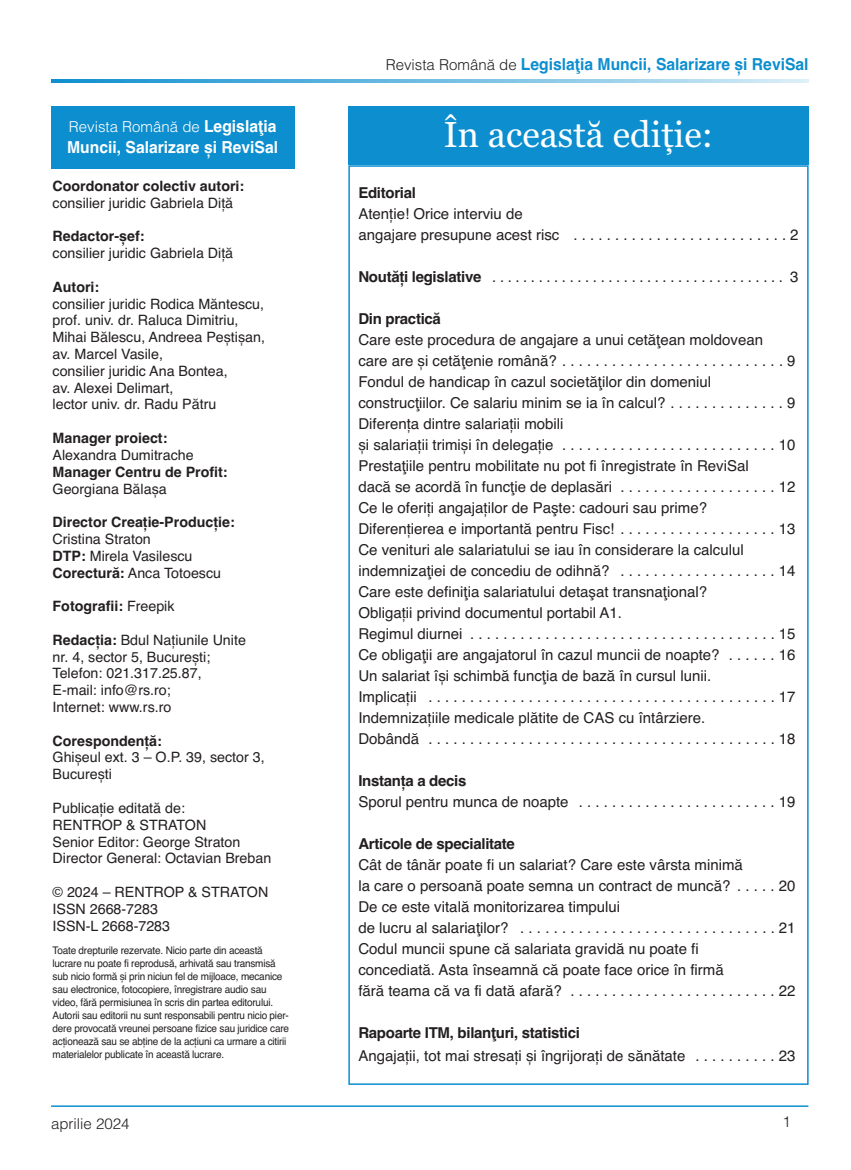
<style>
.page{position:relative;width:851px;height:1170px;background:#fff}
.page>*{position:absolute;margin:0;border:0;box-sizing:border-box;transform-origin:0 0}
.t1{font:36px "Georgia";color:#fff}
.t2{font:700 16.5px "Helvetica";color:#0c8ecf;scale:.95 1}
.t3{font:700 16.5px "Helvetica";color:#fff;scale:.95 1}
.t4{font:15px/21px "Helvetica";color:#231f20}
.t5{font:700 15px "Helvetica";letter-spacing:-.02em;color:#231f20}
.t6{font:300 15px "Helvetica";color:#fff}
.t7{font:300 15px "Helvetica";color:#231f20}
.t8{font:14.25px/16.8px "Helvetica";color:#231f20}
.t9{font:700 14.25px "Helvetica";color:#231f20}
.t10{font:10.5px/13px "Helvetica";letter-spacing:-.02em;color:#231f20;scale:.95 1}
.s1{font-weight:700;font-size:16.5px}
.s2{font-weight:700}
.s3{font-weight:400}
.s4{font-weight:300;font-size:15px;color:#231f20}
</style>
<div class="page">
<hr style="left:51px;top:1105px;width:757px;height:1px;background:#0c8ecf">
<svg style="left:51px;top:80px;width:757px;height:3px;background:#72bde2"></svg>
<div style="left:51px;top:106px;width:243px;height:63px;background:#0c8ecf"></div>
<div style="left:348px;top:106px;width:460px;height:59px;background:#0c8ecf"></div>
<p class="t6" style="left:69px;top:121px;width:209px">Revista Română de <span class="s1">Legislaţia</span></p>
<p class="t3" style="left:67px;top:141px;width:223px">Muncii, Salarizare și ReviSal</p>
<p class="t8" style="left:53px;top:179px;width:193px"><span class="s2">Coordonator colectiv autori: </span>consilier juridic Gabriela Diţă</p>
<p class="t8" style="left:53px;top:229px;width:182px"><span class="s2">Redactor-șef:<br></span>consilier juridic Gabriela Diţă</p>
<p class="t9" style="left:53px;top:281px;width:48px">Autori:</p>
<p class="t8" style="left:53px;top:296px;width:213px">consilier juridic Rodica Măntescu,</p>
<p class="t8" style="left:53px;top:313px;width:187px">prof. univ. dr. Raluca Dimitriu,</p>
<p class="t8" style="left:53px;top:330px;width:214px">Mihai Bălescu, Andreea Peștișan, av. Marcel Vasile,<br>consilier juridic Ana Bontea,<br>av. Alexei Delimart,<br>lector univ. dr. Radu Pătru</p>
<p class="t9" style="left:53px;top:433px;width:116px">Manager proiect:</p>
<p class="t8" style="left:53px;top:448px;width:142px">Alexandra Dumitrache</p>
<p class="t9" style="left:53px;top:466px;width:176px">Manager Centru de Profit:</p>
<p class="t8" style="left:53px;top:481px;width:116px">Georgiana Bălașa</p>
<p class="t9" style="left:53px;top:517px;width:184px">Director Creaţie-Producţie:</p>
<p class="t8" style="left:53px;top:532px;width:170px">Cristina Straton<br><span class="s2">DTP:</span> Mirela Vasilescu<br><span class="s2">Corectură:</span> Anca Totoescu</p>
<p class="t9" style="left:53px;top:601px;width:123px">Fotografii: <span class="s3">Freepik</span></p>
<p class="t8" style="left:53px;top:632px;width:195px"><span class="s2">Redacţia:</span> Bdul Naţiunile Unite nr. 4, sector 5, București;<br>Telefon: 021.317.25.87,<br>E-mail: info@rs.ro;<br>Internet: www.rs.ro</p>
<p class="t9" style="left:53px;top:735px;width:111px">Corespondenţă:</p>
<p class="t8" style="left:53px;top:750px;width:214px">Ghișeul ext. 3 – O.P. 39, sector 3,<br>București</p>
<p class="t8" style="left:53px;top:800px;width:220px">Publicaţie editată de:<br>RENTROP &amp; STRATON<br>Senior Editor: George Straton<br>Director General: Octavian Breban</p>
<p class="t8" style="left:53px;top:884px;width:217px">© 2024 – RENTROP &amp; STRATON<br>ISSN 2668-7283<br>ISSN-L 2668-7283</p>
<p class="t10" style="left:53px;top:944px;width:250px">Toate drepturile rezervate. Nicio parte din această lucrare nu poate fi reprodusă, arhivată sau transmisă sub nicio formă și prin niciun fel de mijloace, mecanice sau electronice, fotocopiere, înregistrare audio sau video, fără permisiunea în scris din partea editorului.<br>Autorii sau editorii nu sunt responsabili pentru nicio pier&shy;dere provocată vreunei persoane fizice sau juridice care acţionează sau se abţine de la acţiuni ca urmare a citirii materialelor publicate în această lucrare.</p>
<p class="t2" style="left:385px;top:58px;width:446px"><span class="s4">Revista Română de</span> Legislaţia Muncii, Salarizare și ReviSal</p>
<h1 class="t1" style="left:444px;top:120px;width:271px">În această ediţie:</h1>
<p class="t5" style="left:358px;top:187px;width:59px">Editorial</p>
<p class="t4" style="left:358px;top:204px;width:441px">Atenţie! Orice interviu de<br>angajare presupune acest risc . . . . . . . . . . . . . . . . . . . . . . . . . . 2</p>
<p class="t4" style="left:358px;top:267px;width:441px"><span class="s2">Noutăţi legislative</span> . . . . . . . . . . . . . . . . . . . . . . . . . . . . . . . . . . . . . . 3</p>
<p class="t5" style="left:358px;top:313px;width:84px">Din practică</p>
<p class="t4" style="left:358px;top:330px;width:438px">Care este procedura de angajare a unui cetăţean moldovean care are și cetăţenie română? . . . . . . . . . . . . . . . . . . . . . . . . . . . 9<br>Fondul de handicap în cazul societăţilor din domeniul construcţiilor. Ce salariu minim se ia în calcul? . . . . . . . . . . . . . . 9<br>Diferenţa dintre salariaţii mobili<br>și salariaţii trimiși în delegaţie . . . . . . . . . . . . . . . . . . . . . . . . . . 10<br>Prestaţiile pentru mobilitate nu pot fi înregistrate în ReviSal<br>dacă se acordă în funcţie de deplasări . . . . . . . . . . . . . . . . . . . 12<br>Ce le oferiţi angajaţilor de Paşte: cadouri sau prime?<br>Diferenţierea e importantă pentru Fisc! . . . . . . . . . . . . . . . . . . . 13<br>Ce venituri ale salariatului se iau în considerare la calculul indemnizaţiei de concediu de odihnă? . . . . . . . . . . . . . . . . . . . 14<br>Care este definiţia salariatului detaşat transnaţional?<br>Obligaţii privind documentul portabil A1.<br>Regimul diurnei . . . . . . . . . . . . . . . . . . . . . . . . . . . . . . . . . . . . . 15<br>Ce obligaţii are angajatorul în cazul muncii de noapte? . . . . . . 16<br>Un salariat își schimbă funcţia de bază în cursul lunii.<br>Implicaţii . . . . . . . . . . . . . . . . . . . . . . . . . . . . . . . . . . . . . . . . . . 17<br>Indemnizaţiile medicale plătite de CAS cu întârziere.<br>Dobândă . . . . . . . . . . . . . . . . . . . . . . . . . . . . . . . . . . . . . . . . . . 18</p>
<p class="t5" style="left:358px;top:775px;width:110px">Instanţa a decis</p>
<p class="t4" style="left:358px;top:792px;width:438px">Sporul pentru munca de noapte . . . . . . . . . . . . . . . . . . . . . . . . 19</p>
<p class="t5" style="left:358px;top:838px;width:158px">Articole de specialitate</p>
<p class="t4" style="left:358px;top:855px;width:438px">Cât de tânăr poate fi un salariat? Care este vârsta minimă<br>la care o persoană poate semna un contract de muncă? . . . . . 20<br>De ce este vitală monitorizarea timpului<br>de lucru al salariaţilor? . . . . . . . . . . . . . . . . . . . . . . . . . . . . . . . 21<br>Codul muncii spune că salariata gravidă nu poate fi<br>concediată. Asta înseamnă că poate face orice în firmă<br>fără teama că va fi dată afară? . . . . . . . . . . . . . . . . . . . . . . . . . 22</p>
<p class="t5" style="left:358px;top:1027px;width:223px">Rapoarte ITM, bilanţuri, statistici</p>
<p class="t4" style="left:358px;top:1046px;width:438px">Angajaţii, tot mai stresaţi și îngrijoraţi de sănătate . . . . . . . . . . 23</p>
<p class="t7" style="left:51px;top:1117px;width:80px">aprilie 2024</p>
<p class="t7" style="left:782px;top:1115px;width:10px">1</p>
</div>
